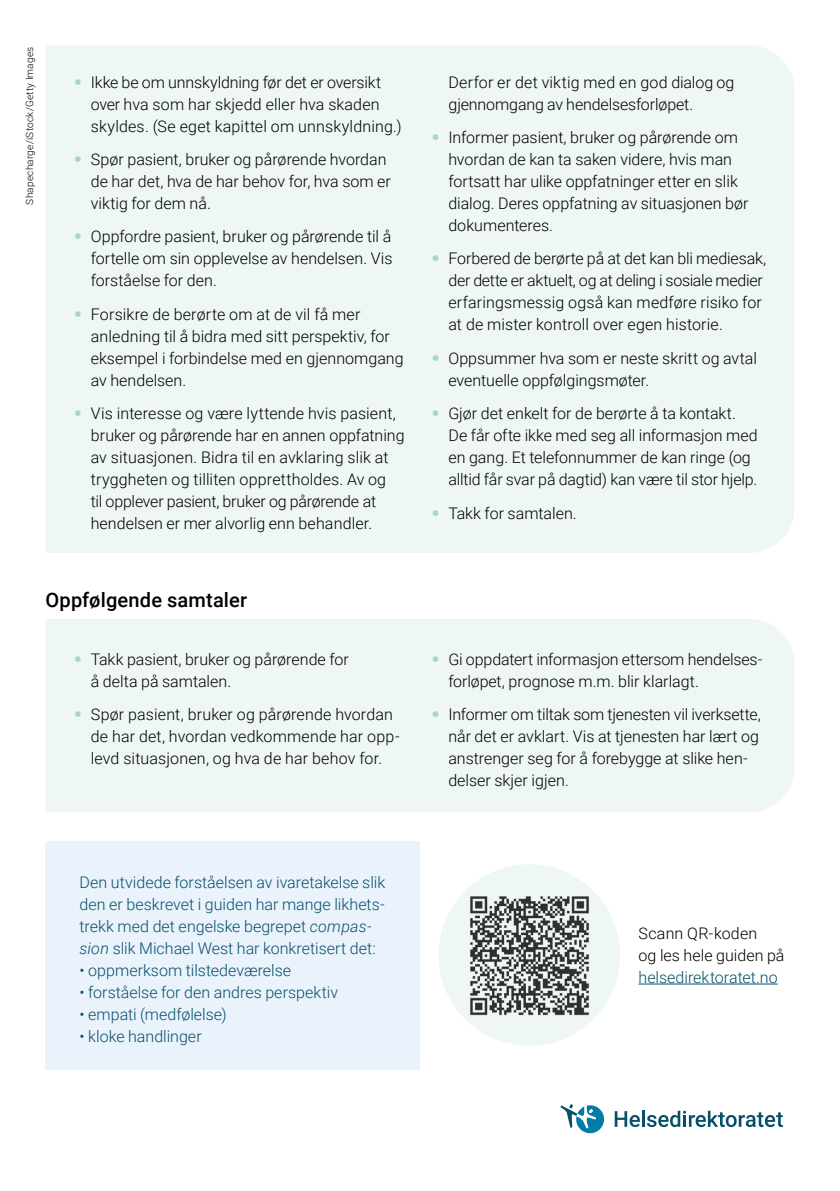
<style>
.page{position:relative;width:840px;height:1191px;background:#fff}
.page>*{position:absolute;margin:0;border:0;box-sizing:border-box;transform-origin:0 0}
.t1{font:500 20px "Roboto";letter-spacing:.01em;color:#000}
.TE_Huskekort_8_11_m_bullet_u_reg{font:300 16px/22px "Roboto";color:#000}
.TE_Huskekort_8_11_m_bullet_u_reg-2{font:300 16px/22px "Roboto";color:#07506b}
.BT{font:300 10px "Roboto";letter-spacing:.02em;color:#000}
.s1{font-weight:900;font-size:22px;color:#a6d6ca}
.s2{font-style:italic}
.s3{color:#07506b}
</style>
<div class="page">
<div style="left:45px;top:45px;width:749px;height:508px;background:#eef7f4"></div>
<div style="left:45px;top:619px;width:749px;height:193px;background:#eef7f4"></div>
<div style="left:45px;top:841px;width:375px;height:228px;background:#eaf3fc"></div>
<div style="left:438px;top:864px;width:181px;height:181px;background:#eef7f4;border-radius:50%"></div>
<hr style="left:638px;top:983px;width:139px;height:1px;background:#07506b">
<img style="left:464px;top:890px;width:130px;height:130px">
<svg style="left:560px;top:1104px;width:43px;height:29px"></svg>
<svg style="left:614px;top:1111px;width:25px;height:16px"></svg>
<hr style="left:641px;top:1110px;width:3px;height:16px;background:#07506b">
<svg style="left:646px;top:1110px;width:136px;height:17px"></svg>
<p class="BT" style="left:23px;top:204px;width:159px;rotate:-90deg">Shapecharge/iStock/Getty Images</p>
<p class="TE_Huskekort_8_11_m_bullet_u_reg" style="left:91px;top:70px;width:312px;text-indent:-17px"><span class="s1">•</span> Ikke be om unnskyldning før det er oversikt over hva som har skjedd eller hva skaden skyldes. (Se eget kapittel om unnskyldning.)</p>
<p class="TE_Huskekort_8_11_m_bullet_u_reg" style="left:91px;top:148px;width:301px;text-indent:-17px"><span class="s1">•</span> Spør pasient, bruker og pårørende hvordan de har det, hva de har behov for, hva som er viktig for dem nå.</p>
<p class="TE_Huskekort_8_11_m_bullet_u_reg" style="left:91px;top:225px;width:303px;text-align:justify;text-indent:-17px"><span class="s1">•</span> Oppfordre pasient, bruker og pårørende til å fortelle om sin opplevelse av hendelsen. Vis forståelse for den.</p>
<p class="TE_Huskekort_8_11_m_bullet_u_reg" style="left:91px;top:302px;width:314px;text-indent:-17px"><span class="s1">•</span> Forsikre de berørte om at de vil få mer anledning til å bidra med sitt perspektiv, for eksempel i forbindelse med en gjennomgang av hendelsen.</p>
<p class="TE_Huskekort_8_11_m_bullet_u_reg" style="left:91px;top:402px;width:315px;text-indent:-17px"><span class="s1">•</span> Vis interesse og være lyttende hvis pasient, bruker og pårørende har en annen oppfatning av situasjonen. Bidra til en avklaring slik at tryggheten og tilliten opprettholdes. Av og<br>til opplever pasient, bruker og pårørende at hendelsen er mer alvorlig enn behandler.</p>
<h2 class="t1" style="left:45px;top:586px;width:203px">Oppfølgende samtaler</h2>
<p class="TE_Huskekort_8_11_m_bullet_u_reg" style="left:91px;top:647px;width:259px;text-indent:-17px"><span class="s1">•</span> Takk pasient, bruker og pårørende for å delta på samtalen.</p>
<p class="TE_Huskekort_8_11_m_bullet_u_reg" style="left:91px;top:703px;width:310px;text-indent:-17px"><span class="s1">•</span> Spør pasient, bruker og pårørende hvordan de har det, hvordan vedkommende har opp&shy;levd situasjonen, og hva de har behov for.</p>
<p class="TE_Huskekort_8_11_m_bullet_u_reg" style="left:448px;top:70px;width:287px">Derfor er det viktig med en god dialog og gjennomgang av hendelsesforløpet.</p>
<p class="TE_Huskekort_8_11_m_bullet_u_reg" style="left:448px;top:126px;width:301px;text-indent:-17px"><span class="s1">•</span> Informer pasient, bruker og pårørende om hvordan de kan ta saken videre, hvis man fortsatt har ulike oppfatninger etter en slik dialog. Deres oppfatning av situasjonen bør dokumenteres.</p>
<p class="TE_Huskekort_8_11_m_bullet_u_reg" style="left:448px;top:247px;width:319px;text-indent:-17px"><span class="s1">•</span> Forbered de berørte på at det kan bli mediesak, der dette er aktuelt, og at deling i sosiale medier erfaringsmessig også kan medføre risiko for at de mister kontroll over egen historie.</p>
<p class="TE_Huskekort_8_11_m_bullet_u_reg" style="left:448px;top:346px;width:310px;text-indent:-17px"><span class="s1">•</span> Oppsummer hva som er neste skritt og avtal eventuelle oppfølgingsmøter.</p>
<p class="TE_Huskekort_8_11_m_bullet_u_reg" style="left:448px;top:402px;width:311px;text-indent:-17px"><span class="s1">•</span> Gjør det enkelt for de berørte å ta kontakt.<br>De får ofte ikke med seg all informasjon med en gang. Et telefonnummer de kan ringe (og alltid får svar på dagtid) kan være til stor hjelp.</p>
<p class="TE_Huskekort_8_11_m_bullet_u_reg" style="left:431px;top:501px;width:147px"><span class="s1">•</span> Takk for samtalen.</p>
<p class="TE_Huskekort_8_11_m_bullet_u_reg" style="left:448px;top:647px;width:315px;text-indent:-17px"><span class="s1">•</span> Gi oppdatert informasjon ettersom hendelses&shy;forløpet, prognose m.m. blir klarlagt.</p>
<p class="TE_Huskekort_8_11_m_bullet_u_reg" style="left:448px;top:703px;width:314px;text-indent:-17px"><span class="s1">•</span> Informer om tiltak som tjenesten vil iverksette, når det er avklart. Vis at tjenesten har lært og anstrenger seg for å forebygge at slike hen&shy;delser skjer igjen.</p>
<p class="TE_Huskekort_8_11_m_bullet_u_reg-2" style="left:79px;top:870px;width:307px">Den utvidede forståelsen av ivaretakelse slik den er beskrevet i guiden har mange likhets&shy;trekk med det engelske begrepet <span class="s2">compas&shy;sion</span> slik Michael West har konkretisert det:</p>
<p class="TE_Huskekort_8_11_m_bullet_u_reg-2" style="left:79px;top:958px;width:213px">• oppmerksom tilstedeværelse</p>
<p class="TE_Huskekort_8_11_m_bullet_u_reg-2" style="left:79px;top:980px;width:260px">• forståelse for den andres perspektiv</p>
<p class="TE_Huskekort_8_11_m_bullet_u_reg-2" style="left:79px;top:1002px;width:149px">• empati (medfølelse)</p>
<p class="TE_Huskekort_8_11_m_bullet_u_reg-2" style="left:79px;top:1024px;width:124px">• kloke handlinger</p>
<p class="TE_Huskekort_8_11_m_bullet_u_reg" style="left:638px;top:921px;width:147px">Scann QR-koden<br>og les hele guiden på <span class="s3">helsedirektoratet.no</span></p>
</div>
